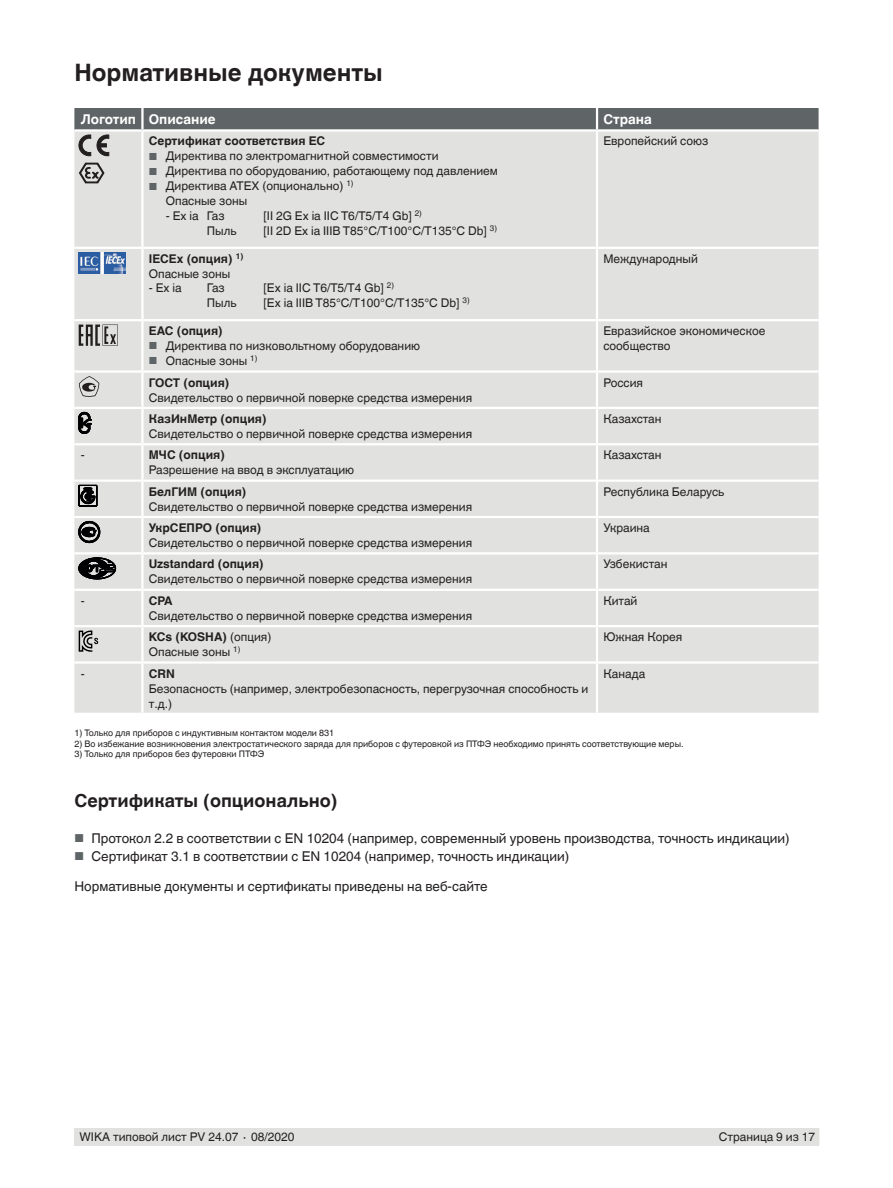
<style>
.page{position:relative;width:893px;height:1188px;background:#fff}
.page>*{position:absolute;margin:0;border:0;box-sizing:border-box;transform-origin:0 0}
.t1{font:700 24px "Helvetica World";color:#231f20}
.t2{font:700 18px "Helvetica World";color:#231f20}
.t3{font:13.5px "Helvetica World";color:#231f20}
.t4{font:700 13.5px "Helvetica World";color:#fff}
.t5{font:12px/15px "Helvetica World";color:#231f20}
.t6{font:700 12px/15px "Helvetica World";color:#231f20}
.t7{font:9px "Helvetica World";color:#231f20}
.s1{font-size:10.2px;color:#5f6466}
.s2{font-weight:400}
.s3{font-weight:700}
.s4{font-size:11.55px;color:#5f6466}
</style>
<div class="page">
<div style="left:75px;top:1128px;width:744px;height:17px;background:#e1e2df"></div>
<div style="left:74px;top:156px;width:745px;height:557px;background:#e1e2df"></div>
<hr style="left:142px;top:319px;width:455px;height:2px;background:#fff">
<hr style="left:142px;top:407px;width:455px;height:2px;background:#fff">
<hr style="left:142px;top:625px;width:455px;height:2px;background:#fff">
<hr style="left:74px;top:661px;width:68px;height:3px;background:#fff">
<hr style="left:142px;top:661px;width:455px;height:3px;background:#fff">
<hr style="left:597px;top:661px;width:222px;height:3px;background:#fff">
<hr style="left:141px;top:409px;width:3px;height:34px;background:#fff">
<hr style="left:596px;top:409px;width:2px;height:34px;background:#fff">
<hr style="left:141px;top:482px;width:3px;height:34px;background:#fff">
<hr style="left:596px;top:482px;width:2px;height:34px;background:#fff">
<hr style="left:141px;top:591px;width:3px;height:34px;background:#fff">
<hr style="left:596px;top:591px;width:2px;height:34px;background:#fff">
<hr style="left:142px;top:370px;width:455px;height:3px;background:#fff">
<hr style="left:597px;top:370px;width:222px;height:3px;background:#fff">
<hr style="left:142px;top:516px;width:455px;height:2px;background:#fff">
<hr style="left:141px;top:518px;width:3px;height:34px;background:#fff">
<hr style="left:597px;top:516px;width:222px;height:2px;background:#fff">
<hr style="left:596px;top:518px;width:2px;height:34px;background:#fff">
<hr style="left:142px;top:552px;width:455px;height:3px;background:#fff">
<hr style="left:597px;top:552px;width:222px;height:3px;background:#fff">
<hr style="left:74px;top:370px;width:68px;height:3px;background:#fff">
<hr style="left:74px;top:516px;width:68px;height:2px;background:#fff">
<hr style="left:74px;top:552px;width:68px;height:3px;background:#fff">
<hr style="left:74px;top:480px;width:68px;height:2px;background:#fff">
<hr style="left:142px;top:480px;width:455px;height:2px;background:#fff">
<hr style="left:597px;top:480px;width:222px;height:2px;background:#fff">
<hr style="left:74px;top:247px;width:68px;height:2px;background:#fff">
<hr style="left:74px;top:443px;width:68px;height:2px;background:#fff">
<hr style="left:142px;top:443px;width:455px;height:2px;background:#fff">
<hr style="left:141px;top:445px;width:3px;height:35px;background:#fff">
<hr style="left:597px;top:443px;width:222px;height:2px;background:#fff">
<hr style="left:596px;top:445px;width:2px;height:35px;background:#fff">
<hr style="left:141px;top:555px;width:3px;height:34px;background:#fff">
<hr style="left:596px;top:555px;width:2px;height:34px;background:#fff">
<hr style="left:142px;top:247px;width:455px;height:2px;background:#fff">
<hr style="left:597px;top:247px;width:222px;height:2px;background:#fff">
<hr style="left:142px;top:589px;width:455px;height:2px;background:#fff">
<hr style="left:74px;top:589px;width:68px;height:2px;background:#fff">
<hr style="left:597px;top:589px;width:222px;height:2px;background:#fff">
<hr style="left:74px;top:407px;width:68px;height:2px;background:#fff">
<hr style="left:74px;top:625px;width:68px;height:2px;background:#fff">
<hr style="left:141px;top:627px;width:3px;height:34px;background:#fff">
<hr style="left:597px;top:407px;width:222px;height:2px;background:#fff">
<hr style="left:597px;top:625px;width:222px;height:2px;background:#fff">
<hr style="left:596px;top:627px;width:2px;height:34px;background:#fff">
<hr style="left:596px;top:132px;width:2px;height:115px;background:#fff">
<hr style="left:596px;top:249px;width:2px;height:70px;background:#fff">
<hr style="left:597px;top:319px;width:222px;height:2px;background:#fff">
<hr style="left:141px;top:132px;width:3px;height:115px;background:#fff">
<hr style="left:141px;top:249px;width:3px;height:70px;background:#fff">
<hr style="left:74px;top:319px;width:68px;height:2px;background:#fff">
<hr style="left:596px;top:321px;width:2px;height:49px;background:#fff">
<hr style="left:596px;top:373px;width:2px;height:34px;background:#fff">
<hr style="left:596px;top:664px;width:2px;height:49px;background:#fff">
<hr style="left:141px;top:321px;width:3px;height:49px;background:#fff">
<hr style="left:141px;top:373px;width:3px;height:34px;background:#fff">
<hr style="left:141px;top:664px;width:3px;height:49px;background:#fff">
<svg style="left:74px;top:108px;width:745px;height:48px;background:#a7aaa9"></svg>
<svg style="left:79px;top:162px;width:26px;height:22px"></svg>
<img style="left:79px;top:252px;width:47px;height:21px">
<svg style="left:79px;top:325px;width:39px;height:21px"></svg>
<svg style="left:79px;top:376px;width:20px;height:21px"></svg>
<svg style="left:79px;top:412px;width:12px;height:22px"></svg>
<svg style="left:79px;top:485px;width:18px;height:22px"></svg>
<svg style="left:79px;top:521px;width:21px;height:22px"></svg>
<svg style="left:79px;top:558px;width:37px;height:21px"></svg>
<svg style="left:79px;top:631px;width:19px;height:21px"></svg>
<h1 class="t1" style="left:74px;top:59px;width:310px">Нормативные документы</h1>
<p class="t4" style="left:81px;top:112px;width:136px">Логотип Описание</p>
<p class="t4" style="left:603px;top:112px;width:50px">Страна</p>
<p class="t6" style="left:149px;top:134px;width:178px">Сертификат соответствия ЕС</p>
<p class="t5" style="left:149px;top:149px;width:291px"><span class="s1">■</span> Директива по электромагнитной совместимости</p>
<p class="t5" style="left:149px;top:164px;width:351px"><span class="s1">■</span> Директива по оборудованию, работающему под давлением</p>
<p class="t5" style="left:166px;top:179px;width:189px;text-indent:-17px"><span class="s1">■</span> Директива ATEX (опционально) <sup>1)<br></sup>Опасные зоны</p>
<p class="t5" style="left:166px;top:208px;width:60px">- Ex ia Газ</p>
<p class="t5" style="left:264px;top:208px;width:160px">[II 2G Ex ia IIC T6/T5/T4 Gb] <sup>2)</sup></p>
<p class="t5" style="left:207px;top:223px;width:31px">Пыль</p>
<p class="t5" style="left:264px;top:223px;width:235px">[II 2D Ex ia IIIB T85°C/T100°C/T135°C Db] <sup>3)</sup></p>
<p class="t5" style="left:603px;top:134px;width:106px">Европейский союз</p>
<p class="t6" style="left:149px;top:251px;width:96px">IECEx (опция) <sup>1)<br></sup><span class="s2">Опасные зоны</span></p>
<p class="t5" style="left:149px;top:281px;width:34px">- Ex ia</p>
<p class="t5" style="left:207px;top:281px;width:19px">Газ</p>
<p class="t5" style="left:264px;top:281px;width:132px">[Ex ia IIC T6/T5/T4 Gb] <sup>2)</sup></p>
<p class="t5" style="left:207px;top:296px;width:31px">Пыль</p>
<p class="t5" style="left:264px;top:296px;width:208px">[Ex ia IIIB T85°C/T100°C/T135°C Db] <sup>3)</sup></p>
<p class="t5" style="left:603px;top:251px;width:96px">Международный</p>
<p class="t6" style="left:149px;top:324px;width:75px">EAC (опция)</p>
<p class="t5" style="left:149px;top:339px;width:273px"><span class="s1">■</span> Директива по низковольтному оборудованию</p>
<p class="t5" style="left:149px;top:354px;width:110px"><span class="s1">■</span> Опасные зоны <sup>1)</sup></p>
<p class="t5" style="left:603px;top:324px;width:163px">Евразийское экономическое сообщество</p>
<p class="t6" style="left:149px;top:375px;width:82px">ГОСТ (опция)</p>
<p class="t5" style="left:149px;top:390px;width:325px">Свидетельство о первичной поверке средства измерения</p>
<p class="t5" style="left:603px;top:375px;width:41px">Россия</p>
<p class="t6" style="left:149px;top:411px;width:119px">КазИнМетр (опция)</p>
<p class="t5" style="left:149px;top:426px;width:325px">Свидетельство о первичной поверке средства измерения</p>
<p class="t5" style="left:603px;top:411px;width:60px">Казахстан</p>
<p class="t5" style="left:81px;top:448px;width:5px">-</p>
<p class="t6" style="left:149px;top:448px;width:77px">МЧС (опция)</p>
<p class="t5" style="left:149px;top:463px;width:207px">Разрешение на ввод в эксплуатацию</p>
<p class="t5" style="left:603px;top:448px;width:60px">Казахстан</p>
<p class="t6" style="left:149px;top:484px;width:99px">БелГИМ (опция)</p>
<p class="t5" style="left:149px;top:499px;width:325px">Свидетельство о первичной поверке средства измерения</p>
<p class="t5" style="left:603px;top:484px;width:122px">Республика Беларусь</p>
<p class="t6" style="left:149px;top:520px;width:114px">УкрСЕПРО (опция)</p>
<p class="t5" style="left:149px;top:535px;width:325px">Свидетельство о первичной поверке средства измерения</p>
<p class="t5" style="left:603px;top:520px;width:48px">Украина</p>
<p class="t6" style="left:149px;top:557px;width:116px">Uzstandard (опция)</p>
<p class="t5" style="left:149px;top:572px;width:325px">Свидетельство о первичной поверке средства измерения</p>
<p class="t5" style="left:603px;top:557px;width:65px">Узбекистан</p>
<p class="t5" style="left:81px;top:593px;width:5px">-</p>
<p class="t6" style="left:149px;top:593px;width:25px">CPA</p>
<p class="t5" style="left:149px;top:608px;width:325px">Свидетельство о первичной поверке средства измерения</p>
<p class="t5" style="left:603px;top:593px;width:36px">Китай</p>
<p class="t5" style="left:149px;top:630px;width:124px"><span class="s3">KCs (KOSHA)</span> (опция)<br>Опасные зоны <sup>1)</sup></p>
<p class="t5" style="left:603px;top:629px;width:80px">Южная Корея</p>
<p class="t5" style="left:81px;top:666px;width:5px">-</p>
<p class="t6" style="left:149px;top:666px;width:27px">CRN</p>
<p class="t5" style="left:149px;top:681px;width:441px">Безопасность (например, электробезопасность, перегрузочная способность и т.д.)</p>
<p class="t5" style="left:603px;top:666px;width:43px">Канада</p>
<p class="t7" style="left:74px;top:728px;width:261px">1) Только для приборов с индуктивным контактом модели 831</p>
<p class="t7" style="left:74px;top:738px;width:611px">2) Во избежание возникновения электростатического заряда для приборов с футеровкой из ПТФЭ необходимо принять соответствующие меры.</p>
<p class="t7" style="left:74px;top:749px;width:191px">3) Только для приборов без футеровки ПТФЭ</p>
<h2 class="t2" style="left:74px;top:790px;width:265px">Сертификаты (опционально)</h2>
<p class="t3" style="left:74px;top:830px;width:717px"><span class="s4">■</span> Протокол 2.2 в соответствии с EN 10204 (например, современный уровень производства, точность индикации)</p>
<p class="t3" style="left:74px;top:848px;width:496px"><span class="s4">■</span> Сертификат 3.1 в соответствии с EN 10204 (например, точность индикации)</p>
<p class="t3" style="left:74px;top:878px;width:415px">Нормативные документы и сертификаты приведены на веб-сайте</p>
<p class="t5" style="left:80px;top:1130px;width:217px">WIKA типовой лист PV 24.07 ∙ 08/2020</p>
<p class="t5" style="left:719px;top:1130px;width:98px">Страница 9 из 17</p>
</div>
